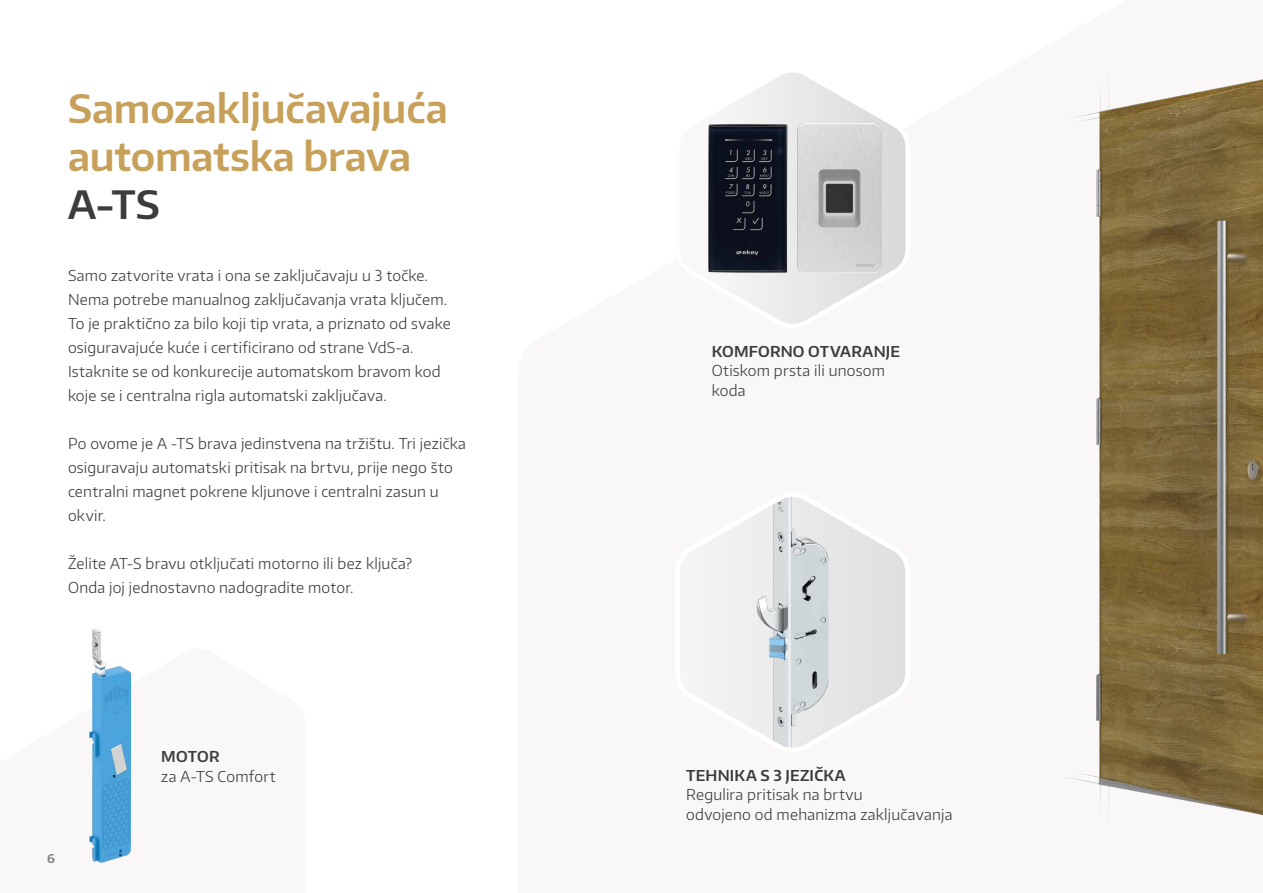
<style>
.page{position:relative;width:1263px;height:893px;background:#fff}
.page>*{position:absolute;margin:0;border:0;box-sizing:border-box;transform-origin:0 0}
.t1{font:600 39px/48px "Encode Sans Normal";letter-spacing:-.005em;color:#c7a05a}
.t2{font:600 39px "Encode Sans Normal";color:#3c3c3b}
.t3{font:300 15px/24px "Encode Sans Normal";letter-spacing:.015em;color:#3c3c3b}
.t4{font:600 15px "Encode Sans Normal";letter-spacing:.015em;color:#3c3c3b}
.t5{font:600 12px "Encode Sans Normal";color:#000}
</style>
<div class="page">
<div style="left:1090px;top:66px;width:20px;height:761px;background:#f9f7f7"></div>
<svg style="left:725px;top:73px;width:181px;height:251px"></svg>
<img style="left:708px;top:124px;width:79px;height:149px">
<svg style="left:685px;top:497px;width:220px;height:251px"></svg>
<img style="left:797px;top:123px;width:84px;height:150px">
<img style="left:1096px;top:79px;width:167px;height:737px">
<img style="left:90px;top:630px;width:41px;height:233px">
<h1 class="t1" style="left:68px;top:83px;width:381px">Samozaključavajuća automatska brava</h1>
<h1 class="t2" style="left:68px;top:179px;width:93px">A-TS</h1>
<p class="t3" style="left:68px;top:263px;width:384px">Samo zatvorite vrata i ona se zaključavaju u 3 točke.<br>Nema potrebe manualnog zaključavanja vrata ključem.<br>To je praktično za bilo koji tip vrata, a priznato od svake osiguravajuće kuće i certificirano od strane VdS-a.<br>Istaknite se od konkurecije automatskom bravom kod koje se i centralna rigla automatski zaključava.</p>
<p class="t3" style="left:68px;top:431px;width:399px">Po ovome je A -TS brava jedinstvena na tržištu. Tri jezička osiguravaju automatski pritisak na brtvu, prije nego što centralni magnet pokrene kljunove i centralni zasun u okvir.</p>
<p class="t3" style="left:68px;top:551px;width:346px">Želite AT-S bravu otključati motorno ili bez ključa?<br>Onda joj jednostavno nadogradite motor.</p>
<p class="t5" style="left:47px;top:850px;width:9px">6</p>
<p class="t4" style="left:161px;top:747px;width:60px">MOTOR</p>
<p class="t3" style="left:161px;top:763px;width:116px">za A-TS Comfort</p>
<p class="t4" style="left:712px;top:341px;width:190px">KOMFORNO OTVARANJE</p>
<p class="t3" style="left:712px;top:360px;width:175px;line-height:19.5px">Otiskom prsta ili unosom koda</p>
<p class="t4" style="left:686px;top:765px;width:161px">TEHNIKA S 3 JEZIČKA</p>
<p class="t3" style="left:686px;top:784px;width:268px;line-height:19.5px">Regulira pritisak na brtvu<br>odvojeno od mehanizma zaključavanja</p>
</div>
